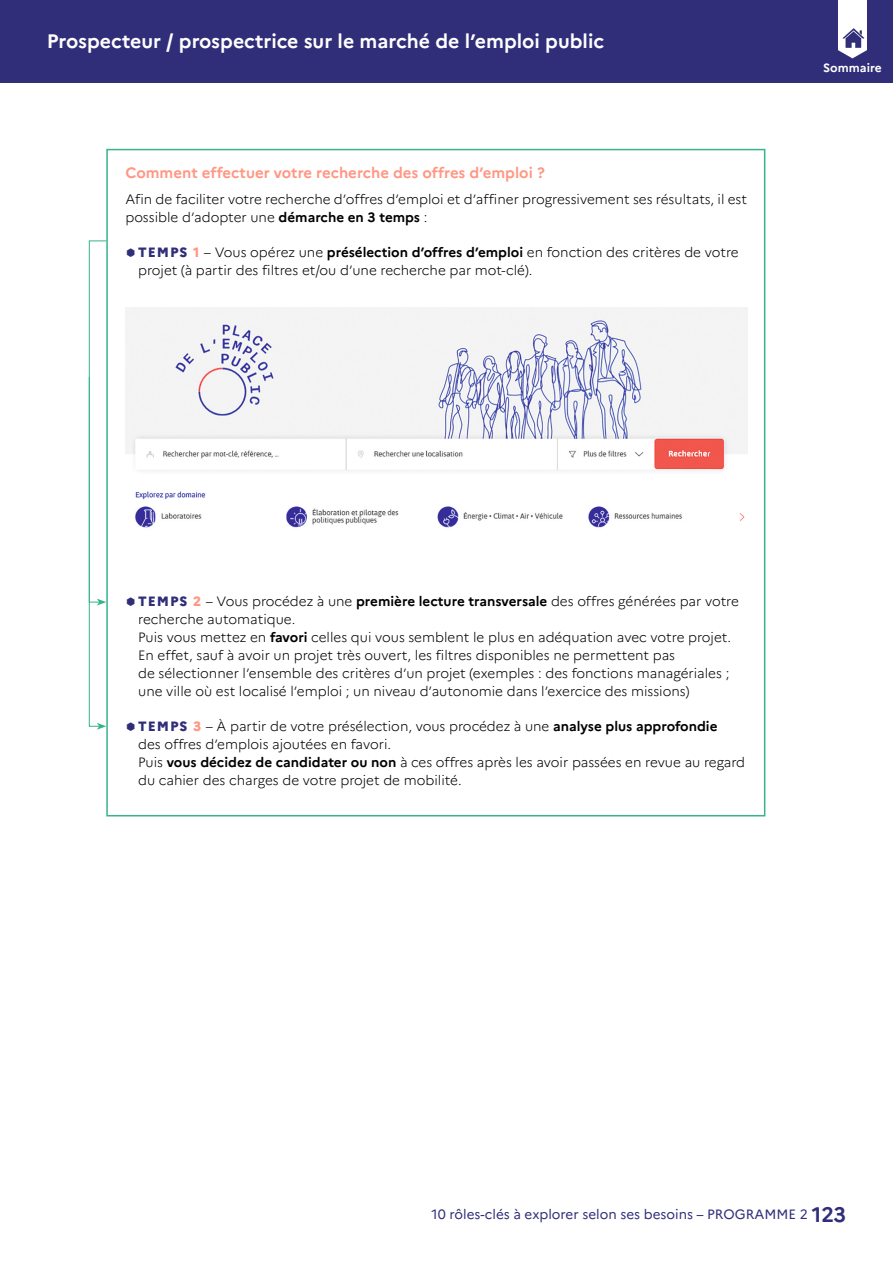
<style>
.page{position:relative;width:893px;height:1263px;background:#fff}
.page>*{position:absolute;margin:0;border:0;box-sizing:border-box;transform-origin:0 0}
.t1{font:700 21px "Marianne";color:#312e79}
.t2{font:700 19.5px "Marianne";color:#fff}
.t3{font:700 15px "Marianne";color:#ff9784}
.t4{font:300 13.5px/18px "Marianne";color:#000}
.t5{font:13.5px "Marianne";color:#312e79}
.t6{font:700 12px "Marianne";color:#fff}
.s1{font-weight:700}
.s2{font-weight:800;color:#312e79}
.s3{font-weight:800;color:#ff9784}
</style>
<div class="page">
<div style="left:0;top:0;width:893px;height:83px;background:#312e79"></div>
<svg style="left:838px;top:0;width:29px;height:58px"></svg>
<img style="left:125px;top:308px;width:623px;height:220px">
<svg style="left:89px;top:240px;width:18px;height:490px"></svg>
<h2 class="t2" style="left:47px;top:29px;width:559px">Prospecteur / prospectrice sur le marché de l’emploi public</h2>
<p class="t3" style="left:125px;top:163px;width:421px">Comment effectuer votre recherche des offres d’emploi ?</p>
<p class="t4" style="left:125px;top:191px;width:623px">Afin de faciliter votre recherche d’offres d’emploi et d’affiner progressivement ses résultats, il est possible d’adopter une <span class="s1">démarche en 3 temps</span> :</p>
<p class="t4" style="left:138px;top:244px;width:602px"><span class="s2">TEMPS</span> <span class="s3">1</span> – Vous opérez une <span class="s1">présélection d’offres d’emploi</span> en fonction des critères de votre projet (à partir des filtres et/ou d’une recherche par mot-clé).</p>
<p class="t6" style="left:823px;top:60px;width:60px">Sommaire</p>
<p class="t4" style="left:138px;top:592px;width:602px"><span class="s2">TEMPS</span> <span class="s3">2</span> – Vous procédez à une <span class="s1">première lecture transversale</span> des offres générées par votre recherche automatique.<br>Puis vous mettez en <span class="s1">favori</span> celles qui vous semblent le plus en adéquation avec votre projet.<br>En effet, sauf à avoir un projet très ouvert, les filtres disponibles ne permettent pas<br>de sélectionner l’ensemble des critères d’un projet (exemples : des fonctions managériales ; une ville où est localisé l’emploi ; un niveau d’autonomie dans l’exercice des missions)</p>
<p class="t4" style="left:138px;top:717px;width:608px"><span class="s2">TEMPS</span> <span class="s3">3</span> – À partir de votre présélection, vous procédez à une <span class="s1">analyse plus approfondie<br></span>des offres d’emplois ajoutées en favori.<br>Puis <span class="s1">vous décidez de candidater ou non</span> à ces offres après les avoir passées en revue au regard du cahier des charges de votre projet de mobilité.</p>
<h1 class="t1" style="left:812px;top:1202px;width:36px">123</h1>
<p class="t5" style="left:431px;top:1206px;width:378px">10 rôles-clés à explorer selon ses besoins – PROGRAMME 2</p>
</div>
